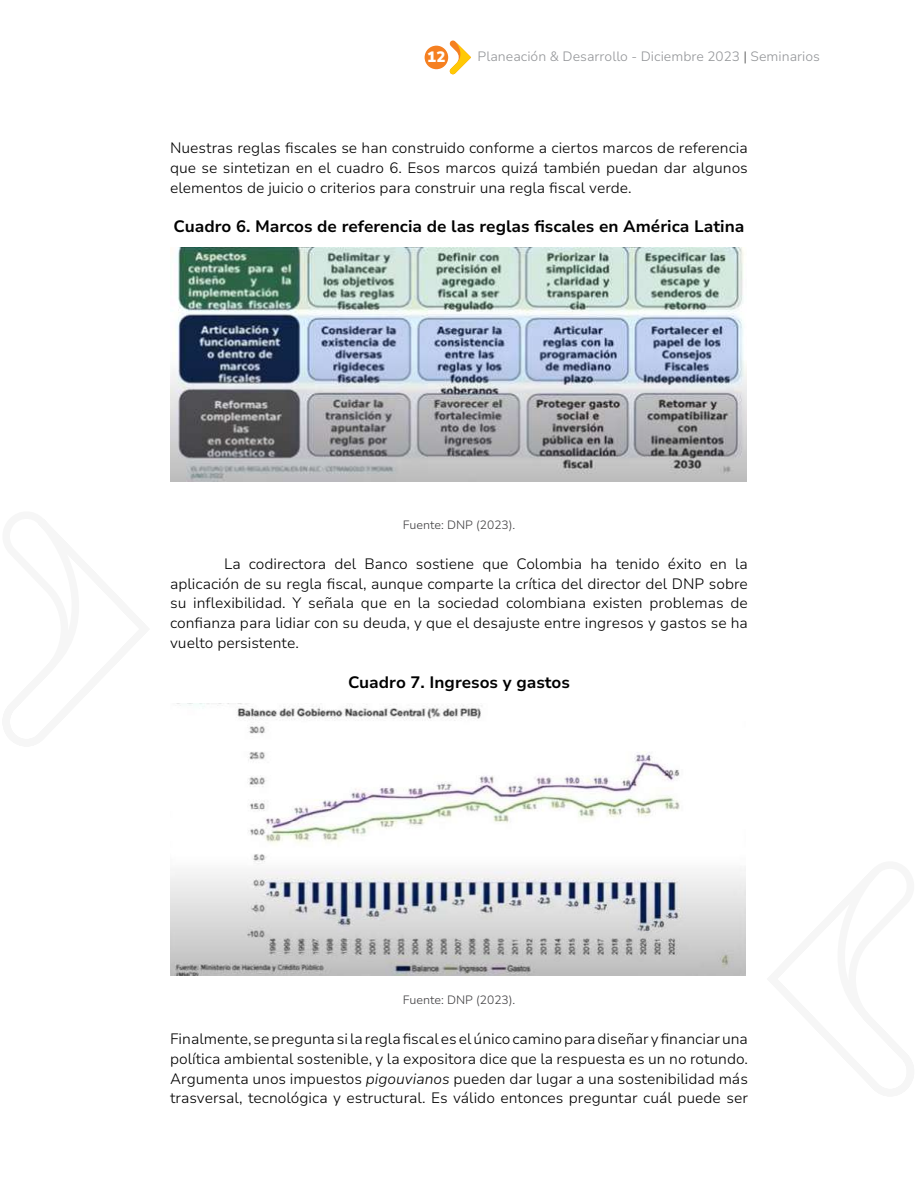
<style>
.page{position:relative;width:918px;height:1188px;background:#fff}
.page>*{position:absolute;margin:0;border:0;box-sizing:border-box;transform-origin:0 0}
.t1{font:700 16.5px "Nunito Sans 10 pt";color:#000}
.t2{font:300 15px/19.8px "Nunito Sans 10 pt";color:#000;text-align:justify}
.t3{font:900 15px "Nunito Sans 10 pt";color:#fff}
.t4{font:300 13.5px "Nunito Sans 10 pt";color:#939598}
.t5{font:300 12px "Nunito Sans 10 pt";color:#414042}
.s1{color:#4d4d4d}
.s2{font-style:italic}
</style>
<div class="page">
<div style="left:425px;top:46px;width:23px;height:23px;background:#f58021;border-radius:50%"></div>
<svg style="left:449px;top:40px;width:22px;height:35px"></svg>
<img style="left:170px;top:248px;width:576px;height:233px">
<img style="left:170px;top:704px;width:575px;height:272px">
<p class="t3" style="left:427px;top:46px;width:20px">12</p>
<p class="t4" style="left:478px;top:47px;width:344px">Planeación &amp; Desarrollo - Diciembre 2023 <span class="s1">|</span> Seminarios</p>
<p class="t2" style="left:170px;top:137px;width:579px">Nuestras reglas fiscales se han construido conforme a ciertos marcos de referencia que se sintetizan en el cuadro 6. Esos marcos quizá también puedan dar algunos elementos de juicio o criterios para construir una regla fiscal verde.</p>
<p class="t1" style="left:174px;top:215px;width:572px">Cuadro 6. Marcos de referencia de las reglas fiscales en América Latina</p>
<p class="t5" style="left:403px;top:517px;width:114px">Fuente: DNP (2023).</p>
<p class="t2" style="left:170px;top:553px;width:579px;text-indent:54px">La codirectora del Banco sostiene que Colombia ha tenido éxito en la aplicación de su regla fiscal, aunque comparte la crítica del director del DNP sobre su inflexibilidad. Y señala que en la sociedad colombiana existen problemas de confianza para lidiar con su deuda, y que el desajuste entre ingresos y gastos se ha vuelto persistente.</p>
<p class="t1" style="left:348px;top:670px;width:223px">Cuadro 7. Ingresos y gastos</p>
<p class="t5" style="left:403px;top:992px;width:114px">Fuente: DNP (2023).</p>
<p class="t2" style="left:170px;top:1028px;width:579px">Finalmente, se pregunta si la regla fiscal es el único camino para diseñar y financiar una política ambiental sostenible, y la expositora dice que la respuesta es un no rotundo.<br>Argumenta unos impuestos <span class="s2">pigouvianos</span> pueden dar lugar a una sostenibilidad más trasversal, tecnológica y estructural. Es válido entonces preguntar cuál puede ser</p>
</div>
